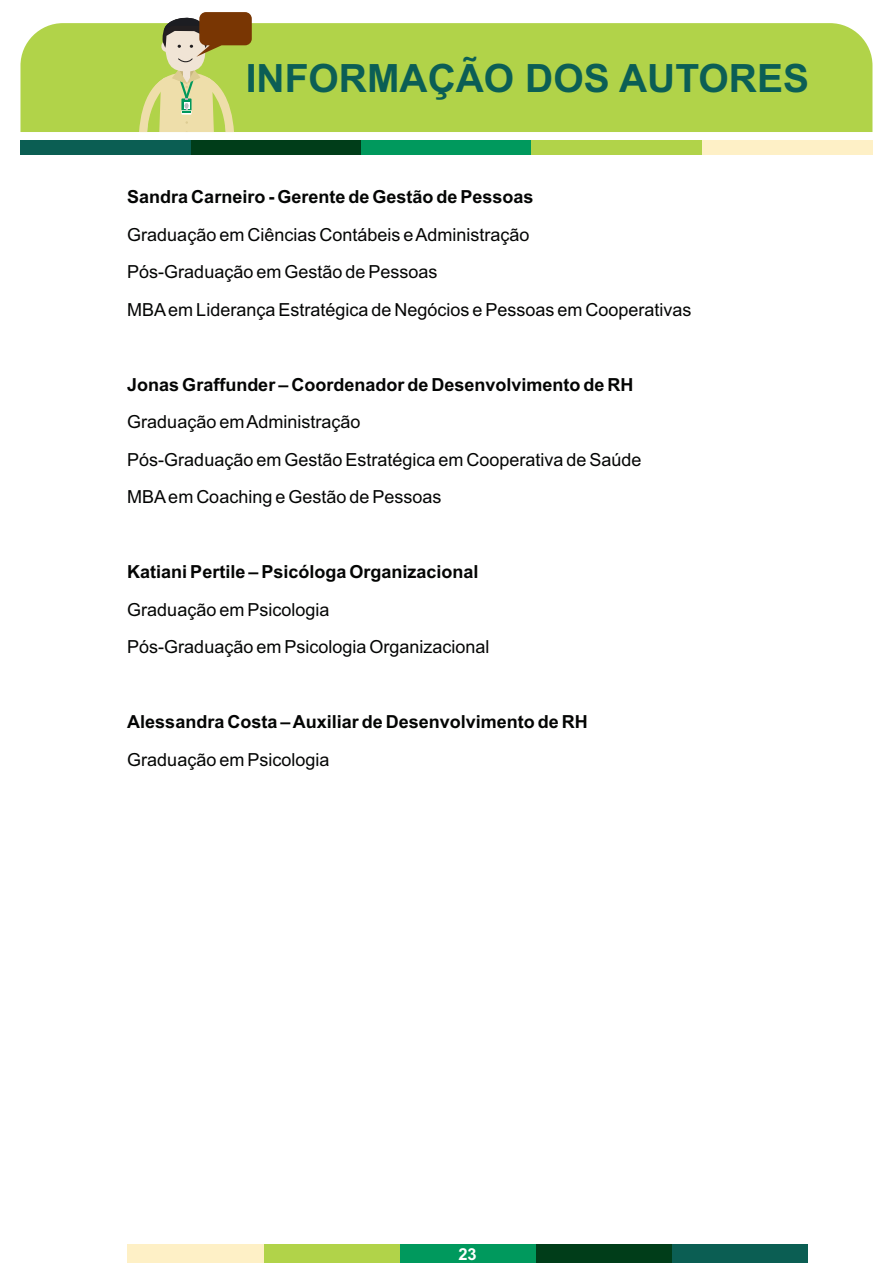
<style>
.page{position:relative;width:893px;height:1263px;background:#fff}
.page>*{position:absolute;margin:0;border:0;box-sizing:border-box;transform-origin:0 0}
.t1{font:700 39px "Arial";color:#0b5e55}
.t2{font:18px "Arial";color:#040504}
.t3{font:700 18px "Arial";color:#040504}
.t4{font:700 16.5px "Arial";color:#fff}
</style>
<div class="page">
<div style="left:672px;top:1244px;width:136px;height:19px;background:#0b5e53"></div>
<div style="left:535px;top:1244px;width:137px;height:19px;background:#003d19"></div>
<div style="left:399px;top:1244px;width:136px;height:19px;background:#00995d"></div>
<div style="left:263px;top:1244px;width:136px;height:19px;background:#b1d349"></div>
<div style="left:127px;top:1244px;width:136px;height:19px;background:#fef0c6"></div>
<div style="left:20px;top:140px;width:171px;height:15px;background:#0b5e53"></div>
<div style="left:191px;top:140px;width:170px;height:15px;background:#003d19"></div>
<div style="left:361px;top:140px;width:171px;height:15px;background:#00995d"></div>
<div style="left:532px;top:140px;width:170px;height:15px;background:#b1d349"></div>
<div style="left:702px;top:140px;width:170px;height:15px;background:#fef0c6"></div>
<div style="left:20px;top:23px;width:852px;height:109px;background:#b1d349"></div>
<svg style="left:139px;top:12px;width:113px;height:120px;background:#bcbd6f"></svg>
<h1 class="t1" style="left:246px;top:63px;width:565px">INFORMAÇÃO DOS AUTORES</h1>
<p class="t3" style="left:127px;top:190px;width:408px">Sandra Carneiro - Gerente de Gestão de Pessoas</p>
<p class="t2" style="left:127px;top:228px;width:404px">Graduação em Ciências Contábeis e Administração</p>
<p class="t2" style="left:127px;top:265px;width:312px">Pós-Graduação em Gestão de Pessoas</p>
<p class="t2" style="left:127px;top:303px;width:566px">MBAem Liderança Estratégica de Negócios e Pessoas em Cooperativas</p>
<p class="t3" style="left:127px;top:378px;width:508px">Jonas Graffunder – Coordenador de Desenvolvimento de RH</p>
<p class="t2" style="left:127px;top:415px;width:235px">Graduação em Administração</p>
<p class="t2" style="left:127px;top:453px;width:516px">Pós-Graduação em Gestão Estratégica em Cooperativa de Saúde</p>
<p class="t2" style="left:127px;top:490px;width:316px">MBAem Coaching e Gestão de Pessoas</p>
<p class="t3" style="left:127px;top:565px;width:353px">Katiani Pertile – Psicóloga Organizacional</p>
<p class="t2" style="left:127px;top:603px;width:204px">Graduação em Psicologia</p>
<p class="t2" style="left:127px;top:640px;width:364px">Pós-Graduação em Psicologia Organizacional</p>
<p class="t3" style="left:127px;top:715px;width:462px">Alessandra Costa – Auxiliar de Desenvolvimento de RH</p>
<p class="t2" style="left:127px;top:753px;width:204px">Graduação em Psicologia</p>
<p class="t4" style="left:458px;top:1247px;width:20px">23</p>
</div>
